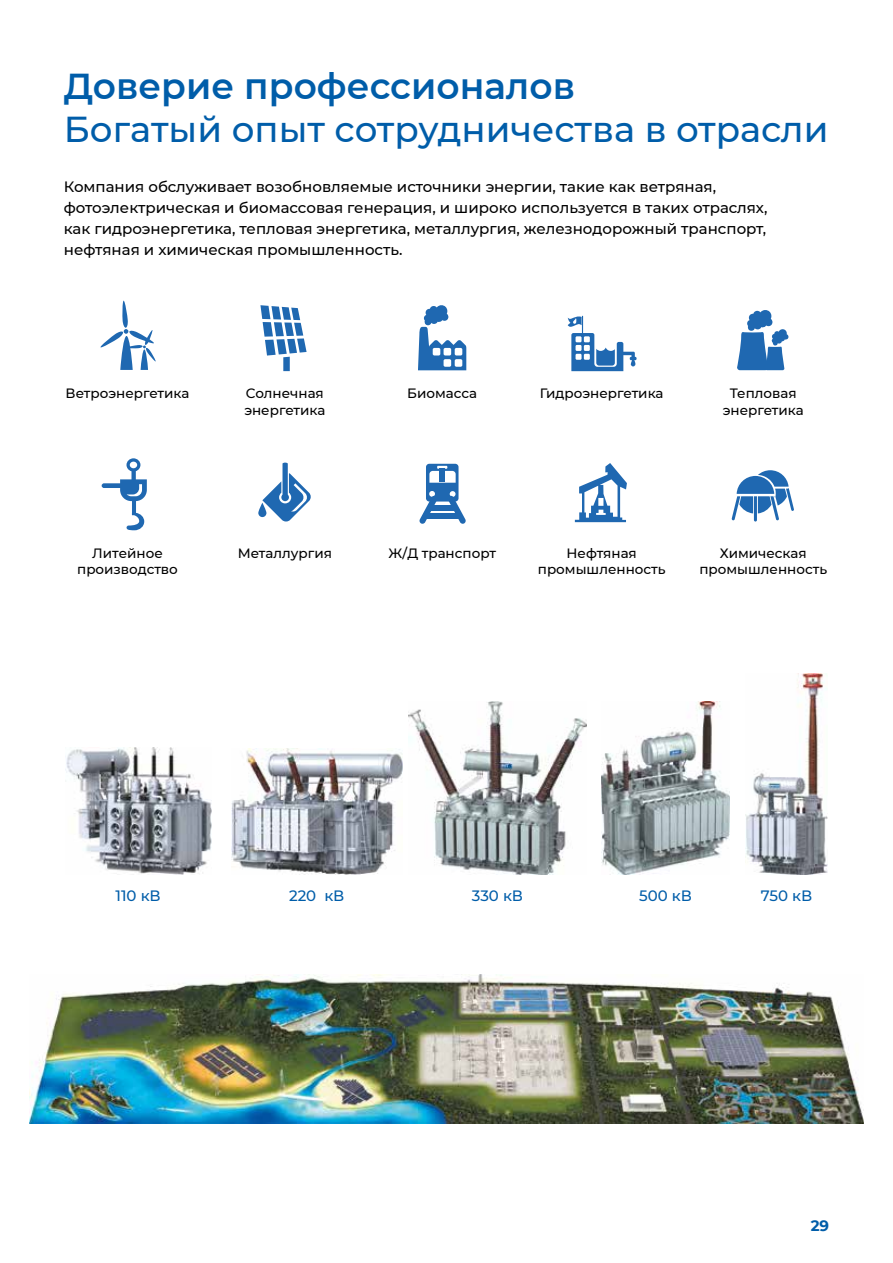
<style>
.page{position:relative;width:893px;height:1263px;background:#fff}
.page>*{position:absolute;margin:0;border:0;box-sizing:border-box;transform-origin:0 0}
.t1{font:500 36px "Montserrat";color:#005da9}
.t2{font:600 36px "Montserrat";color:#005da9}
.t3{font:500 15px/21px "Montserrat";color:#000}
.t4{font:500 15px "Montserrat";color:#005da9}
.t5{font:700 15px "Montserrat";color:#005da9}
.t6{font:500 13.5px/16.2px "Montserrat";color:#000;text-align:center}
</style>
<div class="page">
<svg style="left:100px;top:300px;width:56px;height:70px"></svg>
<svg style="left:260px;top:305px;width:47px;height:67px"></svg>
<svg style="left:418px;top:305px;width:49px;height:66px"></svg>
<svg style="left:567px;top:315px;width:70px;height:57px"></svg>
<svg style="left:737px;top:310px;width:52px;height:61px"></svg>
<svg style="left:101px;top:458px;width:46px;height:73px"></svg>
<svg style="left:258px;top:462px;width:53px;height:60px"></svg>
<svg style="left:419px;top:463px;width:47px;height:61px"></svg>
<svg style="left:574px;top:463px;width:53px;height:60px"></svg>
<svg style="left:731px;top:470px;width:63px;height:52px"></svg>
<img style="left:65px;top:748px;width:146px;height:126px">
<img style="left:231px;top:749px;width:172px;height:125px">
<img style="left:408px;top:702px;width:179px;height:172px">
<img style="left:601px;top:701px;width:129px;height:173px">
<img style="left:745px;top:674px;width:83px;height:200px">
<img style="left:29px;top:975px;width:834px;height:148px">
<h1 class="t2" style="left:64px;top:60px;width:513px">Доверие профессионалов</h1>
<h1 class="t1" style="left:64px;top:104px;width:766px">Богатый опыт сотрудничества в отрасли</h1>
<p class="t3" style="left:64px;top:176px;width:705px">Компания обслуживает возобновляемые источники энергии, такие как ветряная, фотоэлектрическая и биомассовая генерация, и широко используется в таких отраслях, как гидроэнергетика, тепловая энергетика, металлургия, железнодорожный транспорт, нефтяная и химическая промышленность.</p>
<p class="t6" style="left:66px;top:385px;width:125px">Ветроэнергетика</p>
<p class="t6" style="left:244px;top:385px;width:83px;text-align:left">Солнечная энергетика</p>
<p class="t6" style="left:407px;top:385px;width:71px">Биомасса</p>
<p class="t6" style="left:540px;top:385px;width:125px">Гидроэнергетика</p>
<p class="t6" style="left:723px;top:385px;width:83px">Тепловая энергетика</p>
<p class="t6" style="left:77px;top:544px;width:102px">Литейное производство</p>
<p class="t6" style="left:238px;top:544px;width:96px">Металлургия</p>
<p class="t6" style="left:388px;top:544px;width:109px">Ж/Д транспорт</p>
<p class="t6" style="left:538px;top:544px;width:129px">Нефтяная промышленность</p>
<p class="t6" style="left:699px;top:544px;width:129px">Химическая промышленность</p>
<p class="t4" style="left:116px;top:885px;width:47px">110 кВ</p>
<p class="t4" style="left:289px;top:885px;width:57px">220 кВ</p>
<p class="t4" style="left:472px;top:885px;width:53px">330 кВ</p>
<p class="t4" style="left:639px;top:885px;width:54px">500 кВ</p>
<p class="t4" style="left:761px;top:885px;width:53px">750 кВ</p>
<p class="t5" style="left:811px;top:1214px;width:20px">29</p>
</div>
